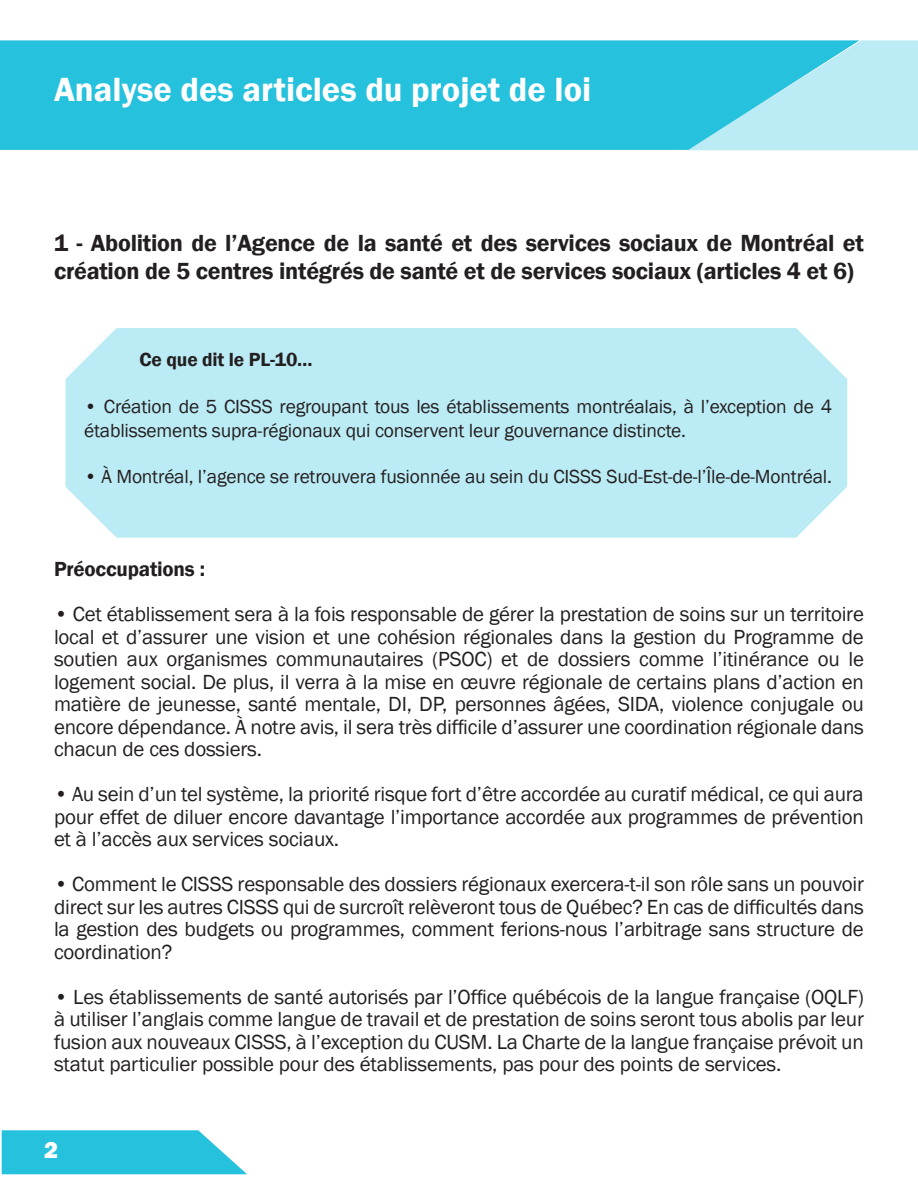
<style>
.page{position:relative;width:918px;height:1188px;background:#fff}
.page>*{position:absolute;margin:0;border:0;box-sizing:border-box;transform-origin:0 0}
.t1{font:600 34.5px "Franklin Gothic";color:#fff}
.t2{font:600 24px/28.8px "Franklin Gothic";letter-spacing:-.01em;color:#231f20}
.t3{font:800 24px "Franklin Gothic";color:#fff}
.t4{font:21px/22.5px "Franklin Gothic";letter-spacing:-.01em;color:#231f20;text-align:justify}
.t5{font:600 21px "Franklin Gothic";letter-spacing:-.01em;color:#231f20}
.t6{font:19.5px/23.4px "Franklin Gothic";letter-spacing:-.01em;color:#231f20}
.t7{font:600 19.5px "Franklin Gothic";letter-spacing:-.01em;color:#231f20}
</style>
<div class="page">
<div style="left:65px;top:328px;width:782px;height:210px;background:#bbebf4"></div>
<svg style="left:2px;top:1130px;width:245px;height:44px"></svg>
<div style="left:0;top:40px;width:687px;height:110px;background:#26c1dd"></div>
<svg style="left:687px;top:40px;width:231px;height:110px"></svg>
<p class="t1" style="left:54px;top:68px;width:539px">Analyse des articles du projet de loi</p>
<p class="t2" style="left:54px;top:229px;width:811px">1 - Abolition de l’Agence de la santé et des services sociaux de Montréal et création de 5 centres intégrés de santé et de services sociaux (articles 4 et 6)</p>
<p class="t7" style="left:140px;top:348px;width:175px">Ce que dit le PL-10…</p>
<p class="t6" style="left:84px;top:395px;width:749px">• Création de 5 CISSS regroupant tous les établissements montréalais, à l’exception de 4 établissements supra-régionaux qui conservent leur gouvernance distincte.</p>
<p class="t6" style="left:84px;top:466px;width:749px">• À Montréal, l’agence se retrouvera fusionnée au sein du CISSS Sud-Est-de-l’Île-de-Montréal.</p>
<p class="t5" style="left:54px;top:557px;width:153px">Préoccupations :</p>
<p class="t4" style="left:54px;top:604px;width:811px">• Cet établissement sera à la fois responsable de gérer la prestation de soins sur un territoire local et d’assurer une vision et une cohésion régionales dans la gestion du Programme de soutien aux organismes communautaires (PSOC) et de dossiers comme l’itinérance ou le logement social. De plus, il verra à la mise en œuvre régionale de certains plans d’action en matière de jeunesse, santé mentale, DI, DP, personnes âgées, SIDA, violence conjugale ou encore dépendance. À notre avis, il sera très difficile d’assurer une coordination régionale dans chacun de ces dossiers.</p>
<p class="t4" style="left:54px;top:784px;width:811px">• Au sein d’un tel système, la priorité risque fort d’être accordée au curatif médical, ce qui aura pour effet de diluer encore davantage l’importance accordée aux programmes de prévention et à l’accès aux services sociaux.</p>
<p class="t4" style="left:54px;top:874px;width:811px">• Comment le CISSS responsable des dossiers régionaux exercera-t-il son rôle sans un pouvoir direct sur les autres CISSS qui de surcroît relèveront tous de Québec? En cas de difficultés dans la gestion des budgets ou programmes, comment ferions-nous l’arbitrage sans structure de coordination?</p>
<p class="t4" style="left:54px;top:986px;width:811px">• Les établissements de santé autorisés par l’Office québécois de la langue française (OQLF) à utiliser l’anglais comme langue de travail et de prestation de soins seront tous abolis par leur fusion aux nouveaux CISSS, à l’exception du CUSM. La Charte de la langue française prévoit un statut particulier possible pour des établissements, pas pour des points de services.</p>
<p class="t3" style="left:44px;top:1135px;width:16px">2</p>
</div>
